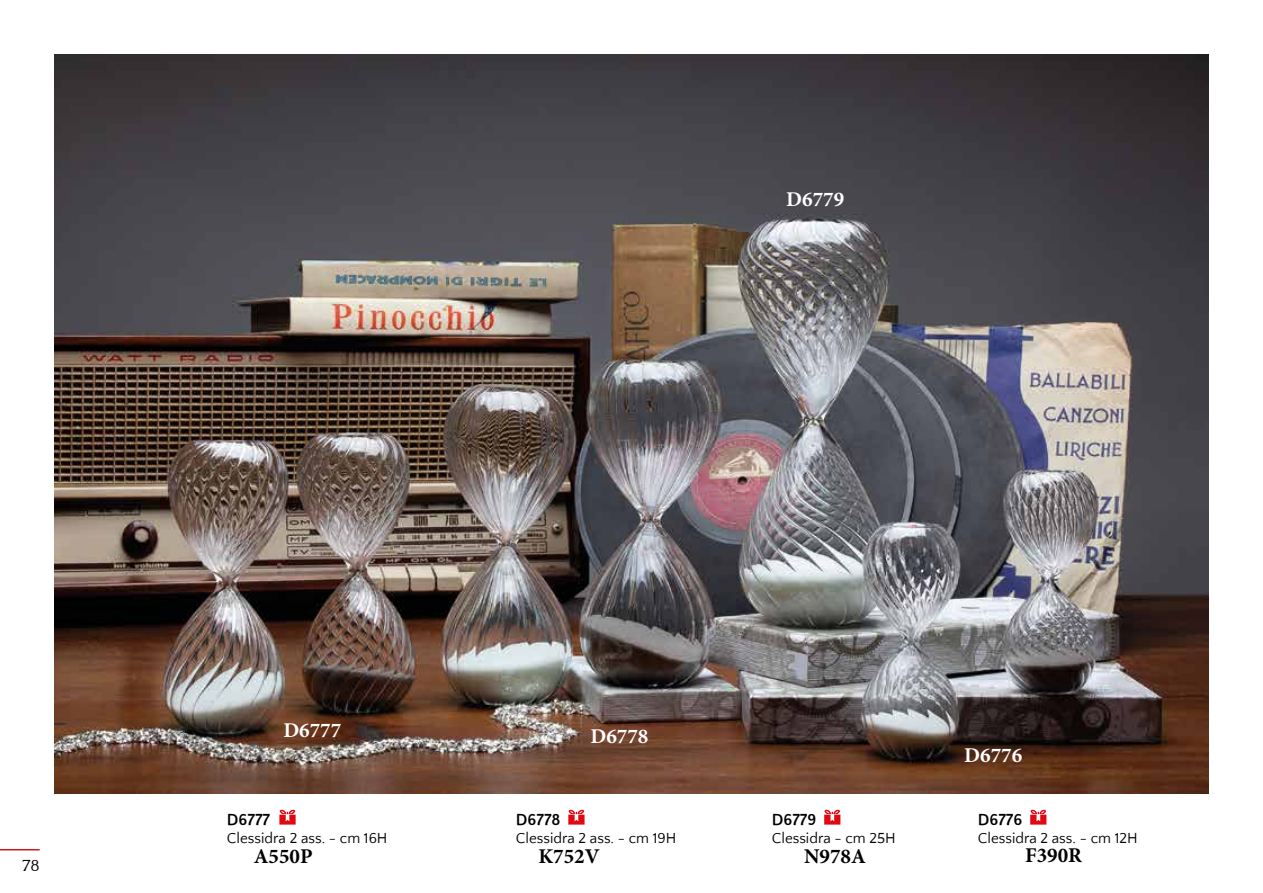
<style>
.page{position:relative;width:1263px;height:893px;background:#fff}
.page>*{position:absolute;margin:0;border:0;box-sizing:border-box;transform-origin:0 0}
.t1{font:700 21px "Minion Pro";color:#000}
.t2{font:700 21px "Minion Pro";color:#fff}
.t3{font:700 16.5px "Quattrocento Sans";color:#000}
.t4{font:16.5px "Quattrocento";color:#000}
.t5{font:15px "Quattrocento Sans";color:#000}
</style>
<div class="page">
<hr style="left:0;top:849px;width:40px;height:1px;background:#cd1719">
<img style="left:54px;top:54px;width:1155px;height:739px">
<svg style="left:279px;top:810px;width:17px;height:15px"></svg>
<svg style="left:1030px;top:810px;width:16px;height:15px"></svg>
<svg style="left:824px;top:810px;width:16px;height:15px"></svg>
<svg style="left:568px;top:810px;width:16px;height:15px"></svg>
<h1 class="t2" style="left:786px;top:185px;width:59px">D6779</h1>
<p class="t4" style="left:22px;top:857px;width:19px">78</p>
<h1 class="t2" style="left:283px;top:716px;width:59px">D6777</h1>
<h1 class="t2" style="left:590px;top:722px;width:59px">D6778</h1>
<p class="t3" style="left:227px;top:811px;width:45px">D6777</p>
<p class="t5" style="left:227px;top:830px;width:162px">Clessidra 2 ass. - cm 16H</p>
<p class="t3" style="left:516px;top:811px;width:46px">D6778</p>
<p class="t5" style="left:516px;top:830px;width:162px">Clessidra 2 ass. - cm 19H</p>
<p class="t3" style="left:772px;top:811px;width:46px">D6779</p>
<p class="t5" style="left:772px;top:830px;width:125px">Clessidra - cm 25H</p>
<h1 class="t2" style="left:964px;top:741px;width:59px">D6776</h1>
<p class="t3" style="left:978px;top:811px;width:46px">D6776</p>
<p class="t5" style="left:978px;top:830px;width:161px">Clessidra 2 ass. - cm 12H</p>
<h1 class="t1" style="left:254px;top:842px;width:60px">A550P</h1>
<h1 class="t1" style="left:538px;top:842px;width:63px">K752V</h1>
<h1 class="t1" style="left:804px;top:842px;width:63px">N978A</h1>
<h1 class="t1" style="left:1025px;top:840px;width:58px">F390R</h1>
</div>
